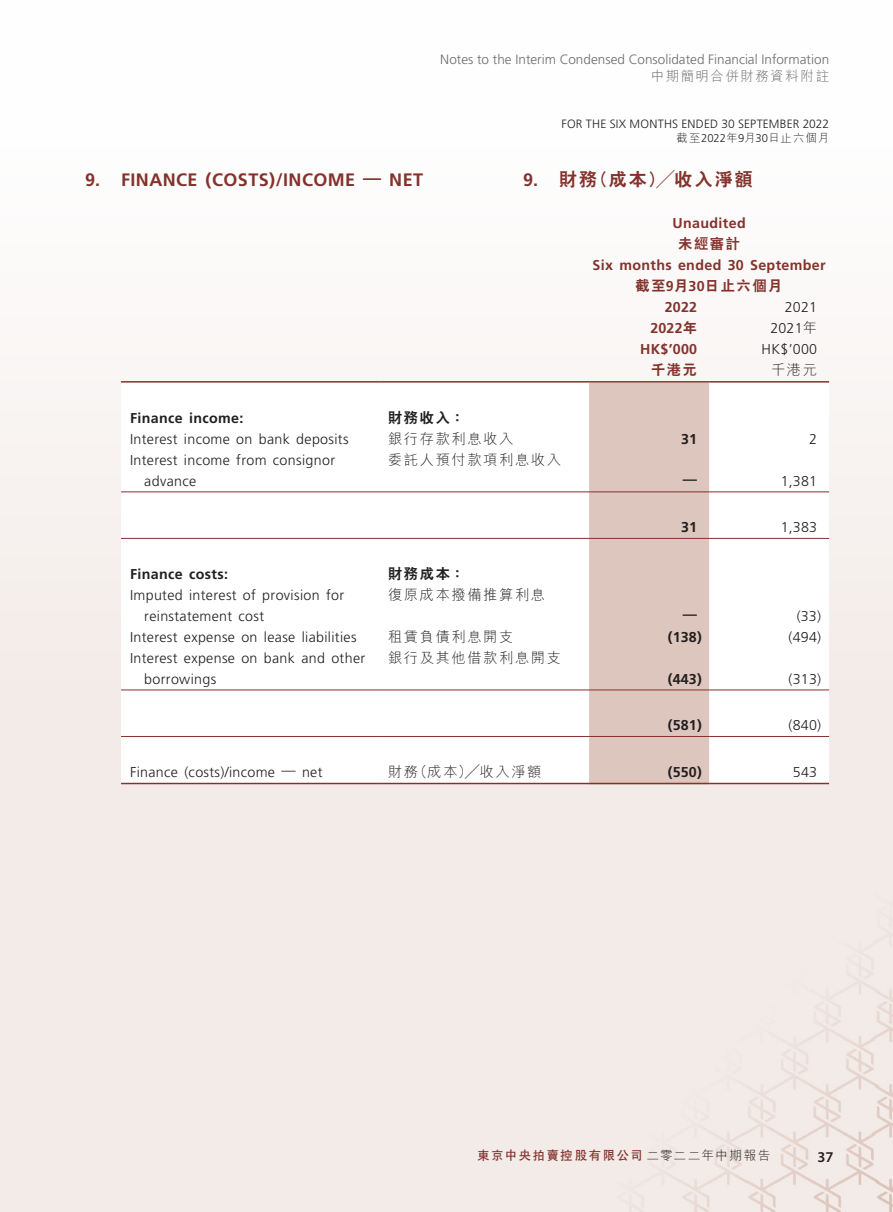
<style>
.page{position:relative;width:893px;height:1212px;background:#fff}
.page>*{position:absolute;margin:0;border:0;box-sizing:border-box;transform-origin:0 0}
._03_H1{font:700 18px "Frutiger LT Std";letter-spacing:.025em;color:#84322c}
._03_H1-2{font:800 18px "C Hei 2 HK";letter-spacing:.115em;color:#84322c}
.t1{font:600 15px "Myriad Pro";color:#231f20}
._15_Table_Stub{font:300 14.25px/21px "Frutiger LT Std";letter-spacing:.025em;color:#231f20}
._15_Table_Stub-2{font:300 14.25px "M Hei HK";letter-spacing:.115em;color:#231f20}
._01_Body_Text{font:700 14.25px "Frutiger LT Std";letter-spacing:.025em;color:#84322c}
._01_Body_Text-2{font:300 14.25px "Frutiger LT Std";letter-spacing:.015em;color:#231f20}
._15_Table_Stub-3{font:700 14.25px "Frutiger LT Std";letter-spacing:.025em;color:#231f20}
._01_Body_Text-3{font:700 14.25px "Frutiger LT Std";letter-spacing:.015em;color:#231f20}
._01_Body_Text-4{font:800 14.25px "C Hei 2 HK";letter-spacing:.115em;color:#84322c}
._15_Table_Stub-4{font:800 14.25px "C Hei 2 HK";letter-spacing:.115em;color:#231f20}
._01_Body_Text-5{font:300 14.25px "M Hei HK";color:#231f20}
.t2{font:300 13.5px "Frutiger LT Std";color:#6c6d70}
.t3{font:300 13.5px "M Hei HK";letter-spacing:.115em;color:#6c6d70}
.t4{font:700 12.75px "C Hei 2 HK";letter-spacing:.095em;color:#84322c}
.t5{font:300 12px "Frutiger LT Std";letter-spacing:.015em;color:#231f20}
.t6{font:300 11.25px "M Hei HK";letter-spacing:.11em;color:#231f20}
.s1{font-family:"Frutiger LT Std"}
.s2{font-family:"Frutiger LT Std";font-weight:700}
.s3{font-family:"C Hei 2 HK";font-weight:800}
.s4{font-family:"M Hei HK"}
.s5{font-family:"M Hei HK";font-weight:300;color:#231f20}
</style>
<div class="page">
<div style="left:0;top:373px;width:893px;height:839px;background:#f3ebe8"></div>
<svg style="left:121px;top:383px;width:708px;height:400px"></svg>
<div style="left:589px;top:383px;width:120px;height:400px;background:#ddc6be"></div>
<hr style="left:121px;top:381px;width:258px;height:2px;background:#84322c">
<hr style="left:379px;top:381px;width:210px;height:2px;background:#84322c">
<hr style="left:589px;top:381px;width:120px;height:2px;background:#84322c">
<hr style="left:709px;top:381px;width:120px;height:2px;background:#84322c">
<hr style="left:121px;top:492px;width:258px;height:1px;background:#84322c">
<hr style="left:379px;top:492px;width:210px;height:1px;background:#84322c">
<hr style="left:589px;top:492px;width:120px;height:1px;background:#84322c">
<hr style="left:709px;top:492px;width:120px;height:1px;background:#84322c">
<hr style="left:121px;top:538px;width:258px;height:1px;background:#84322c">
<hr style="left:379px;top:538px;width:210px;height:1px;background:#84322c">
<hr style="left:589px;top:538px;width:120px;height:1px;background:#84322c">
<hr style="left:709px;top:538px;width:120px;height:1px;background:#84322c">
<hr style="left:121px;top:690px;width:258px;height:1px;background:#84322c">
<hr style="left:379px;top:690px;width:210px;height:1px;background:#84322c">
<hr style="left:589px;top:690px;width:120px;height:1px;background:#84322c">
<hr style="left:709px;top:690px;width:120px;height:1px;background:#84322c">
<hr style="left:121px;top:736px;width:258px;height:1px;background:#84322c">
<hr style="left:379px;top:736px;width:210px;height:1px;background:#84322c">
<hr style="left:589px;top:736px;width:120px;height:1px;background:#84322c">
<hr style="left:709px;top:736px;width:120px;height:1px;background:#84322c">
<hr style="left:121px;top:783px;width:258px;height:1px;background:#84322c">
<hr style="left:379px;top:783px;width:210px;height:1px;background:#84322c">
<hr style="left:589px;top:783px;width:120px;height:1px;background:#84322c">
<hr style="left:709px;top:783px;width:120px;height:1px;background:#84322c">
<p class="t2" style="left:440px;top:52px;width:390px">Notes to the Interim Condensed Consolidated Financial Information</p>
<p class="t3" style="left:651px;top:66px;width:179px">中期簡明合併財務資料附註</p>
<p class="t5" style="left:561px;top:117px;width:269px">FOR THE SIX MONTHS ENDED 30 SEPTEMBER 2022</p>
<p class="t6" style="left:676px;top:130px;width:154px">截至<span class="s1">2022</span>年<span class="s1">9</span>月<span class="s1">30</span>日止六個月</p>
<p class="_03_H1" style="left:85px;top:169px;width:340px">9. FINANCE (COSTS)/INCOME — NET</p>
<p class="_03_H1-2" style="left:523px;top:167px;width:231px"><span class="s2">9.</span> 財務（成本）╱收入淨額</p>
<p class="_01_Body_Text" style="left:672px;top:215px;width:75px">Unaudited</p>
<p class="_01_Body_Text-4" style="left:678px;top:234px;width:63px">未經審計</p>
<p class="_01_Body_Text" style="left:592px;top:257px;width:235px">Six months ended 30 September</p>
<p class="_01_Body_Text-4" style="left:636px;top:276px;width:148px">截至<span class="s2">9</span>月<span class="s2">30</span>日止六個月</p>
<p class="_01_Body_Text" style="left:665px;top:299px;width:34px">2022</p>
<p class="_01_Body_Text-2" style="left:785px;top:299px;width:34px">2021</p>
<p class="_01_Body_Text" style="left:650px;top:320px;width:48px">2022<span class="s3">年</span></p>
<p class="_01_Body_Text-2" style="left:770px;top:320px;width:48px">2021<span class="s4">年</span></p>
<p class="_01_Body_Text" style="left:640px;top:341px;width:59px">HK$’000</p>
<p class="_01_Body_Text-2" style="left:762px;top:341px;width:57px">HK$’000</p>
<p class="_01_Body_Text-4" style="left:651px;top:360px;width:47px">千港元</p>
<p class="_01_Body_Text-5" style="left:771px;top:360px;width:47px">千港元</p>
<p class="_15_Table_Stub-3" style="left:130px;top:409px;width:115px">Finance income:</p>
<p class="_15_Table_Stub-4" style="left:388px;top:408px;width:78px">財務收入：</p>
<p class="_15_Table_Stub" style="left:130px;top:429px;width:220px">Interest income on bank deposits</p>
<p class="_15_Table_Stub-2" style="left:388px;top:428px;width:127px">銀行存款利息收入</p>
<p class="_01_Body_Text-3" style="left:681px;top:430px;width:18px">31</p>
<p class="_01_Body_Text-2" style="left:809px;top:431px;width:9px">2</p>
<p class="_15_Table_Stub" style="left:144px;top:450px;width:192px;text-indent:-14px">Interest income from consignor advance</p>
<p class="_15_Table_Stub-2" style="left:388px;top:449px;width:174px">委託人預付款項利息收入</p>
<p class="_01_Body_Text-3" style="left:683px;top:471px;width:16px">—</p>
<p class="_01_Body_Text-2" style="left:781px;top:473px;width:38px">1,381</p>
<p class="_01_Body_Text-3" style="left:681px;top:519px;width:18px">31</p>
<p class="_01_Body_Text-2" style="left:781px;top:519px;width:38px">1,383</p>
<p class="_15_Table_Stub-3" style="left:130px;top:565px;width:99px">Finance costs:</p>
<p class="_15_Table_Stub-4" style="left:388px;top:564px;width:78px">財務成本：</p>
<p class="_15_Table_Stub" style="left:144px;top:585px;width:201px;text-indent:-14px">Imputed interest of provision for reinstatement cost</p>
<p class="_15_Table_Stub-2" style="left:388px;top:585px;width:159px">復原成本撥備推算利息</p>
<p class="_01_Body_Text-3" style="left:683px;top:606px;width:16px">—</p>
<p class="_01_Body_Text-2" style="left:797px;top:608px;width:26px">(33)</p>
<p class="_15_Table_Stub" style="left:130px;top:627px;width:228px">Interest expense on lease liabilities</p>
<p class="_15_Table_Stub-2" style="left:388px;top:627px;width:127px">租賃負債利息開支</p>
<p class="_01_Body_Text-3" style="left:668px;top:628px;width:36px">(138)</p>
<p class="_01_Body_Text-2" style="left:789px;top:629px;width:34px">(494)</p>
<p class="_15_Table_Stub" style="left:144px;top:648px;width:222px;text-indent:-14px">Interest expense on bank and other borrowings</p>
<p class="_15_Table_Stub-2" style="left:388px;top:648px;width:174px">銀行及其他借款利息開支</p>
<p class="_01_Body_Text-3" style="left:668px;top:670px;width:36px">(443)</p>
<p class="_01_Body_Text-2" style="left:789px;top:671px;width:34px">(313)</p>
<p class="_01_Body_Text-3" style="left:668px;top:717px;width:36px">(581)</p>
<p class="_01_Body_Text-2" style="left:789px;top:717px;width:34px">(840)</p>
<p class="_15_Table_Stub" style="left:130px;top:762px;width:194px">Finance (costs)/income — net</p>
<p class="_15_Table_Stub-2" style="left:388px;top:762px;width:155px">財務（成本）╱收入淨額</p>
<p class="_01_Body_Text-3" style="left:668px;top:763px;width:36px">(550)</p>
<p class="_01_Body_Text-2" style="left:793px;top:764px;width:26px">543</p>
<p class="t4" style="left:477px;top:1146px;width:295px">東京中央拍賣控股有限公司<span class="s5">二零二二年中期報告</span></p>
<p class="t1" style="left:817px;top:1148px;width:18px">37</p>
</div>
